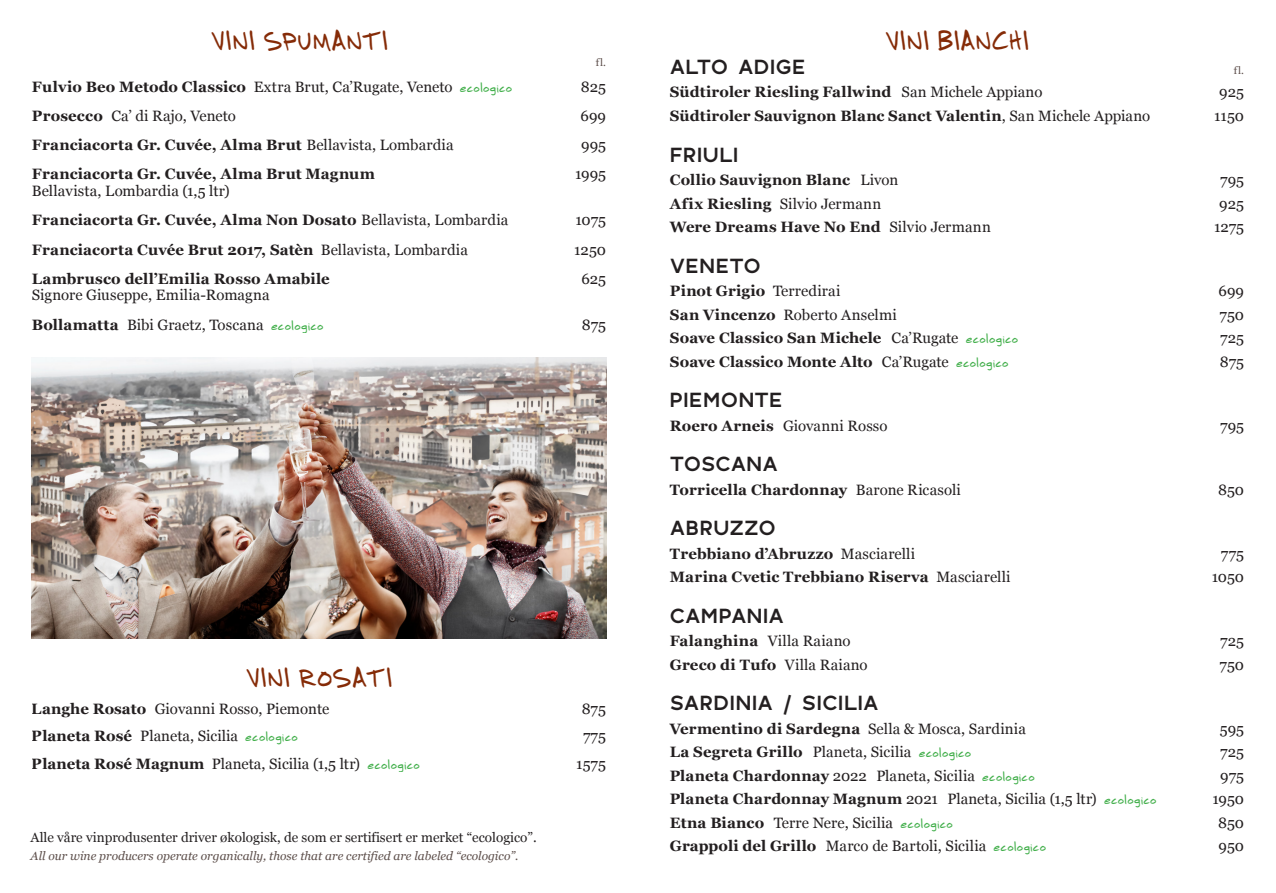
<style>
.page{position:relative;width:1276px;height:893px;background:#fff}
.page>*{position:absolute;margin:0;border:0;box-sizing:border-box;transform-origin:0 0}
.t1{font:27px "Printhouse";letter-spacing:.025em;color:#852b07}
.t2{font:700 21px "Polly";letter-spacing:.01em;color:#231f20}
.t3{font:15px/29.2px "Georgia";color:#231f20}
.t4{font:700 15px "Georgia";letter-spacing:.01em;color:#231f20}
.t5{font:13.5px "Georgia";color:#231f20}
.t6{font:italic 12px "Georgia";color:#5d4f4b}
.t7{font:10.5px "Georgia";color:#5d4f4b}
.s1{font-weight:700}
.s2{font-family:"Printhouse";font-size:12px;color:#40ae49}
.s3{font-weight:400}
.s4{font-family:"Printhouse";font-weight:400;font-size:12px;color:#40ae49}
</style>
<div class="page">
<img style="left:32px;top:357px;width:574px;height:281px">
<h1 class="t1" style="left:211px;top:21px;width:178px">VINI SPUMANTI</h1>
<p class="t7" style="left:596px;top:55px;width:12px">fl.</p>
<p class="t3" style="left:32px;top:71px;width:482px"><span class="s1">Fulvio Beo Metodo Classico</span> Extra Brut, Ca’Rugate, Veneto <span class="s2">ecologico</span></p>
<p class="t3" style="left:581px;top:71px;width:27px">825</p>
<p class="t3" style="left:32px;top:101px;width:205px"><span class="s1">Prosecco</span> Ca’ di Rajo, Veneto</p>
<p class="t3" style="left:580px;top:101px;width:27px">699</p>
<p class="t4" style="left:32px;top:134px;width:423px">Franciacorta Gr. Cuvée, Alma Brut <span class="s3">Bellavista, Lombardia</span></p>
<p class="t3" style="left:581px;top:130px;width:26px">995</p>
<p class="t4" style="left:32px;top:163px;width:344px">Franciacorta Gr. Cuvée, Alma Brut Magnum</p>
<p class="t3" style="left:575px;top:159px;width:32px">1995</p>
<p class="t3" style="left:32px;top:176px;width:478px">Bellavista, Lombardia (1,5 ltr)<br><span class="s1">Franciacorta Gr. Cuvée, Alma Non Dosato</span> Bellavista, Lombardia</p>
<p class="t3" style="left:575px;top:205px;width:32px">1075</p>
<p class="t4" style="left:32px;top:238px;width:437px">Franciacorta Cuvée Brut 2017, Satèn <span class="s3">Bellavista, Lombardia</span></p>
<p class="t3" style="left:574px;top:234px;width:33px">1250</p>
<p class="t4" style="left:32px;top:267px;width:299px">Lambrusco dell’Emilia Rosso Amabile</p>
<p class="t3" style="left:581px;top:263px;width:26px">625</p>
<p class="t3" style="left:32px;top:280px;width:293px">Signore Giuseppe, Emilia-Romagna<br><span class="s1">Bollamatta</span> Bibi Graetz, Toscana <span class="s2">ecologico</span></p>
<p class="t3" style="left:582px;top:309px;width:26px">875</p>
<h1 class="t1" style="left:246px;top:658px;width:148px">VINI ROSATI</h1>
<p class="t3" style="left:32px;top:694px;width:299px"><span class="s1">Langhe Rosato</span> Giovanni Rosso, Piemonte</p>
<p class="t3" style="left:581px;top:694px;width:26px">875</p>
<p class="t3" style="left:32px;top:721px;width:267px"><span class="s1">Planeta Rosé</span> Planeta, Sicilia <span class="s2">ecologico</span></p>
<p class="t3" style="left:583px;top:721px;width:24px">775</p>
<p class="t3" style="left:32px;top:748px;width:389px"><span class="s1">Planeta Rosé Magnum</span> Planeta, Sicilia (1,5 ltr) <span class="s2">ecologico</span></p>
<p class="t3" style="left:576px;top:748px;width:31px">1575</p>
<p class="t5" style="left:31px;top:827px;width:507px">Alle våre vinprodusenter driver økologisk, de som er sertifisert er merket “ecologico”.</p>
<p class="t6" style="left:31px;top:847px;width:489px">All our wine producers operate organically, those that are certified are labeled “ecologico”.</p>
<h1 class="t1" style="left:885px;top:21px;width:145px">VINI BIANCHI</h1>
<h2 class="t2" style="left:670px;top:53px;width:137px">ALTO ADIGE</h2>
<p class="t7" style="left:1233px;top:63px;width:12px">fl.</p>
<p class="t4" style="left:670px;top:81px;width:374px">Südtiroler Riesling Fallwind <span class="s3">San Michele Appiano</span></p>
<p class="t3" style="left:1219px;top:77px;width:26px">925</p>
<p class="t4" style="left:670px;top:104px;width:482px">Südtiroler Sauvignon Blanc Sanct Valentin<span class="s3">, San Michele Appiano</span></p>
<p class="t3" style="left:1214px;top:101px;width:32px">1150</p>
<h2 class="t2" style="left:670px;top:140px;width:70px">FRIULI</h2>
<p class="t4" style="left:670px;top:168px;width:230px">Collio Sauvignon Blanc <span class="s3">Livon</span></p>
<p class="t3" style="left:1220px;top:165px;width:25px">795</p>
<p class="t3" style="left:670px;top:188px;width:213px"><span class="s1">Afix Riesling</span> Silvio Jermann</p>
<p class="t3" style="left:1219px;top:188px;width:26px">925</p>
<p class="t4" style="left:670px;top:215px;width:322px">Were Dreams Have No End <span class="s3">Silvio Jermann</span></p>
<p class="t3" style="left:1214px;top:212px;width:32px">1275</p>
<h2 class="t2" style="left:670px;top:251px;width:92px">VENETO</h2>
<p class="t4" style="left:670px;top:280px;width:172px">Pinot Grigio <span class="s3">Terredirai</span></p>
<p class="t3" style="left:1218px;top:276px;width:27px">699</p>
<p class="t3" style="left:670px;top:299px;width:228px"><span class="s1">San Vincenzo</span> Roberto Anselmi</p>
<p class="t3" style="left:1219px;top:299px;width:26px">750</p>
<p class="t4" style="left:670px;top:327px;width:350px">Soave Classico San Michele <span class="s3">Ca’Rugate</span> <span class="s4">ecologico</span></p>
<p class="t3" style="left:1220px;top:323px;width:25px">725</p>
<p class="t4" style="left:670px;top:350px;width:340px">Soave Classico Monte Alto <span class="s3">Ca’Rugate</span> <span class="s4">ecologico</span></p>
<p class="t3" style="left:1220px;top:346px;width:26px">875</p>
<h2 class="t2" style="left:670px;top:386px;width:114px">PIEMONTE</h2>
<p class="t3" style="left:670px;top:410px;width:219px"><span class="s1">Roero Arneis</span> Giovanni Rosso</p>
<p class="t3" style="left:1220px;top:410px;width:25px">795</p>
<h2 class="t2" style="left:670px;top:450px;width:110px">TOSCANA</h2>
<p class="t4" style="left:670px;top:478px;width:292px">Torricella Chardonnay <span class="s3">Barone Ricasoli</span></p>
<p class="t3" style="left:1218px;top:474px;width:27px">850</p>
<h2 class="t2" style="left:670px;top:514px;width:107px">ABRUZZO</h2>
<p class="t4" style="left:670px;top:542px;width:247px">Trebbiano d’Abruzzo <span class="s3">Masciarelli</span></p>
<p class="t3" style="left:1220px;top:538px;width:25px">775</p>
<p class="t4" style="left:670px;top:566px;width:342px">Marina Cvetic Trebbiano Riserva <span class="s3">Masciarelli</span></p>
<p class="t3" style="left:1212px;top:562px;width:34px">1050</p>
<h2 class="t2" style="left:670px;top:601px;width:116px">CAMPANIA</h2>
<p class="t3" style="left:670px;top:626px;width:182px"><span class="s1">Falanghina</span> Villa Raiano</p>
<p class="t3" style="left:1220px;top:626px;width:25px">725</p>
<p class="t4" style="left:670px;top:653px;width:199px">Greco di Tufo <span class="s3">Villa Raiano</span></p>
<p class="t3" style="left:1219px;top:649px;width:26px">750</p>
<h2 class="t2" style="left:670px;top:689px;width:210px">SARDINIA / SICILIA</h2>
<p class="t4" style="left:670px;top:717px;width:358px">Vermentino di Sardegna <span class="s3">Sella &amp; Mosca, Sardinia</span></p>
<p class="t3" style="left:1220px;top:713px;width:26px">595</p>
<p class="t4" style="left:670px;top:741px;width:303px">La Segreta Grillo <span class="s3">Planeta, Sicilia</span> <span class="s4">ecologico</span></p>
<p class="t3" style="left:1220px;top:737px;width:25px">725</p>
<p class="t3" style="left:670px;top:760px;width:366px"><span class="s1">Planeta Chardonnay</span> 2022 Planeta, Sicilia <span class="s2">ecologico</span></p>
<p class="t3" style="left:1220px;top:760px;width:25px">975</p>
<p class="t3" style="left:670px;top:784px;width:488px"><span class="s1">Planeta Chardonnay Magnum</span> 2021 Planeta, Sicilia (1,5 ltr) <span class="s2">ecologico</span></p>
<p class="t3" style="left:1212px;top:784px;width:33px">1950</p>
<p class="t3" style="left:670px;top:807px;width:284px"><span class="s1">Etna Bianco</span> Terre Nere, Sicilia <span class="s2">ecologico</span></p>
<p class="t3" style="left:1218px;top:807px;width:27px">850</p>
<p class="t3" style="left:670px;top:831px;width:378px"><span class="s1">Grappoli del Grillo</span> Marco de Bartoli, Sicilia <span class="s2">ecologico</span></p>
<p class="t3" style="left:1218px;top:831px;width:27px">950</p>
</div>
